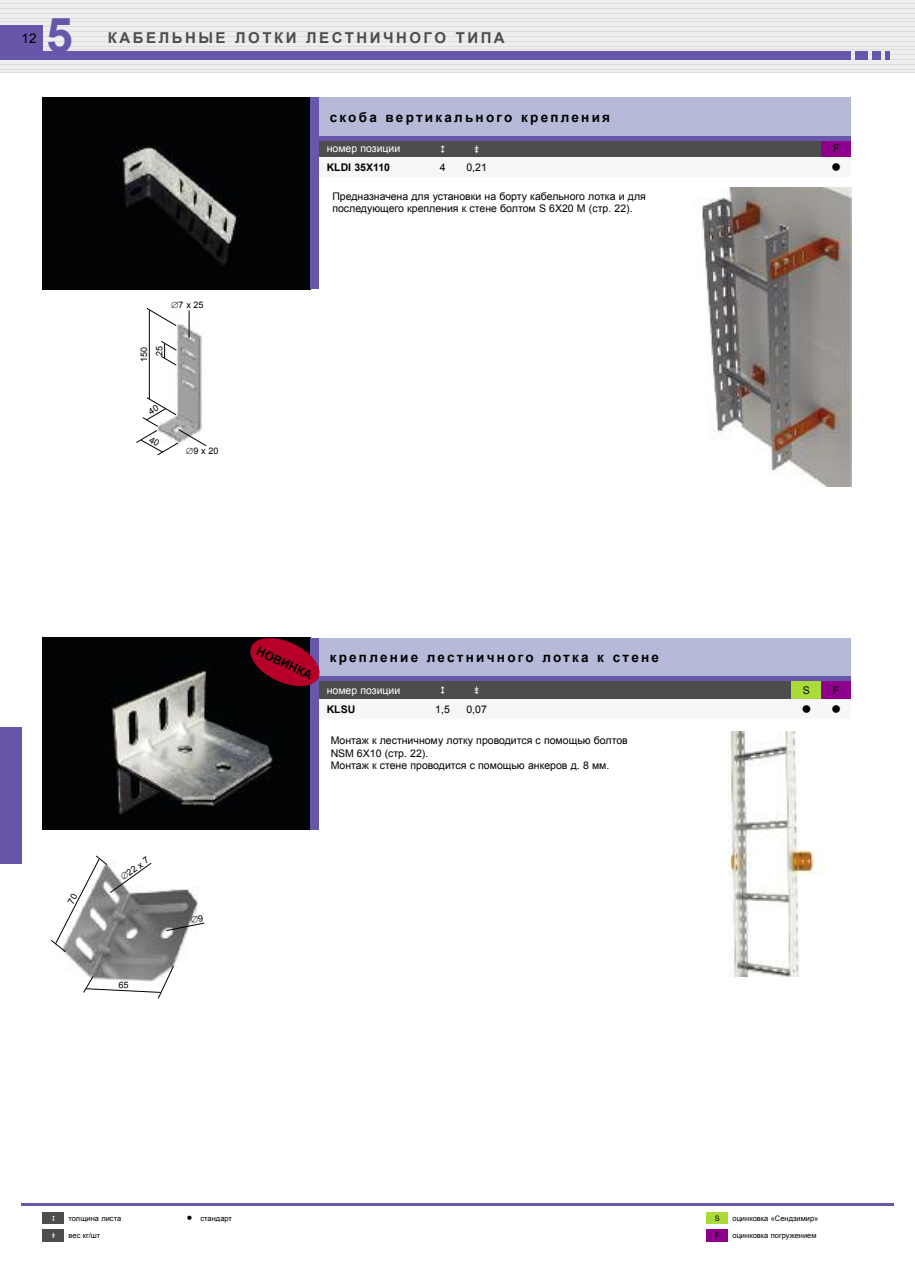
<style>
.page{position:relative;width:915px;height:1263px;background:#fff}
.page>*{position:absolute;margin:0;border:0;box-sizing:border-box;transform-origin:0 0}
.t1{font:700 48px "Arial";color:#6756aa}
.t2{font:700 15px "Arial";letter-spacing:.165em;color:#4d4d4d}
.t3{font:700 13.5px "Arial";letter-spacing:.165em;color:#000}
.t4{font:13.5px "Arial";color:#000}
.t5{font:700 12px "Arial";color:#000}
.t6{font:10.5px/12.6px "Arial";color:#000}
.t7{font:10.5px "Arial";color:#fff}
.t8{font:700 10.5px "Arial";color:#000}
.t9{font:9px "Arial";color:#000}
.t10{font:7.5px "Arial";color:#000}
</style>
<div class="page">
<hr style="left:21px;top:1203px;width:872px;height:2px;background:#6756aa">
<div style="left:0;top:727px;width:21px;height:136px;background:#6756aa"></div>
<div style="left:0;top:0;width:914px;height:72px;background:linear-gradient(to right,#e6e7e8,#e6e6e8)"></div>
<hr style="left:0;top:0;width:914px;height:1px;background:#eeeeef">
<hr style="left:0;top:1px;width:914px;height:2px;background:#eeeeef">
<hr style="left:0;top:4px;width:914px;height:1px;background:#eeeeef">
<hr style="left:0;top:7px;width:914px;height:1px;background:#eeeeef">
<hr style="left:0;top:9px;width:914px;height:1px;background:#eeeeef">
<hr style="left:0;top:12px;width:914px;height:1px;background:#eeeeef">
<hr style="left:0;top:14px;width:914px;height:2px;background:#eeeeef">
<hr style="left:0;top:17px;width:914px;height:1px;background:#eeeeef">
<hr style="left:0;top:19px;width:914px;height:2px;background:#eeeeef">
<hr style="left:0;top:22px;width:914px;height:1px;background:#eeeeef">
<hr style="left:0;top:24px;width:914px;height:2px;background:#eeeeef">
<hr style="left:0;top:27px;width:914px;height:1px;background:#eeeeef">
<hr style="left:0;top:30px;width:914px;height:1px;background:#eeeeef">
<hr style="left:0;top:32px;width:914px;height:1px;background:#eeeeef">
<hr style="left:0;top:35px;width:914px;height:1px;background:#eeeeef">
<hr style="left:0;top:37px;width:914px;height:1px;background:#eeeeef">
<hr style="left:0;top:40px;width:914px;height:1px;background:#eeeeef">
<hr style="left:0;top:42px;width:914px;height:2px;background:#eeeeef">
<hr style="left:0;top:45px;width:914px;height:1px;background:#eeeeef">
<hr style="left:0;top:47px;width:914px;height:2px;background:#eeeeef">
<hr style="left:0;top:50px;width:914px;height:1px;background:#eeeeef">
<hr style="left:0;top:53px;width:914px;height:1px;background:#eeeeef">
<hr style="left:0;top:55px;width:914px;height:1px;background:#eeeeef">
<hr style="left:0;top:58px;width:914px;height:1px;background:#eeeeef">
<hr style="left:0;top:60px;width:914px;height:1px;background:#eeeeef">
<hr style="left:0;top:63px;width:914px;height:1px;background:#eeeeef">
<hr style="left:0;top:65px;width:914px;height:2px;background:#eeeeef">
<hr style="left:0;top:68px;width:914px;height:1px;background:#eeeeef">
<hr style="left:0;top:70px;width:914px;height:2px;background:#eeeeef">
<div style="left:38px;top:51px;width:812px;height:9px;background:#6756aa"></div>
<div style="left:855px;top:51px;width:12px;height:9px;background:#6756aa"></div>
<div style="left:872px;top:51px;width:8px;height:9px;background:#6756aa"></div>
<div style="left:884px;top:51px;width:5px;height:9px;background:#6756aa"></div>
<div style="left:0;top:26px;width:43px;height:34px;background:#6756aa"></div>
<div style="left:319px;top:140px;width:106px;height:17px;background:#4d4d4d"></div>
<div style="left:425px;top:140px;width:34px;height:17px;background:#4d4d4d"></div>
<div style="left:459px;top:140px;width:34px;height:17px;background:#4d4d4d"></div>
<div style="left:493px;top:140px;width:328px;height:17px;background:#4d4d4d"></div>
<div style="left:821px;top:140px;width:29px;height:17px;background:#8e008c"></div>
<div style="left:319px;top:157px;width:106px;height:19px;background:#f7f7f7"></div>
<div style="left:425px;top:157px;width:34px;height:19px;background:#f7f7f7"></div>
<div style="left:459px;top:157px;width:34px;height:19px;background:#f7f7f7"></div>
<div style="left:493px;top:157px;width:328px;height:19px;background:#f7f7f7"></div>
<div style="left:821px;top:157px;width:29px;height:19px;background:#f7f7f7"></div>
<img style="left:43px;top:98px;width:267px;height:191px">
<img style="left:148px;top:313px;width:54px;height:84px">
<div style="left:319px;top:98px;width:531px;height:38px;background:#b6bad9"></div>
<svg style="left:189px;top:310px;width:1px;height:28px"></svg>
<svg style="left:160px;top:341px;width:17px;height:25px"></svg>
<hr style="left:149px;top:310px;width:1px;height:89px;background:#000">
<hr style="left:319px;top:136px;width:531px;height:4px;background:#6756aa">
<div style="left:310px;top:98px;width:9px;height:191px;background:#6756aa"></div>
<img style="left:702px;top:187px;width:148px;height:300px">
<div style="left:43px;top:1212px;width:21px;height:12px;background:#4d4d4d"></div>
<div style="left:706px;top:1212px;width:21px;height:12px;background:#a9db39"></div>
<div style="left:43px;top:1229px;width:21px;height:13px;background:#4d4d4d"></div>
<div style="left:706px;top:1229px;width:21px;height:13px;background:#8e008c"></div>
<div style="left:319px;top:680px;width:106px;height:19px;background:#4d4d4d"></div>
<div style="left:425px;top:680px;width:34px;height:19px;background:#4d4d4d"></div>
<div style="left:459px;top:680px;width:34px;height:19px;background:#4d4d4d"></div>
<div style="left:493px;top:680px;width:298px;height:19px;background:#4d4d4d"></div>
<div style="left:791px;top:680px;width:30px;height:19px;background:#a9db39"></div>
<div style="left:821px;top:680px;width:29px;height:19px;background:#8e008c"></div>
<div style="left:319px;top:699px;width:106px;height:20px;background:#f7f7f7"></div>
<div style="left:425px;top:699px;width:34px;height:20px;background:#f7f7f7"></div>
<div style="left:459px;top:699px;width:34px;height:20px;background:#f7f7f7"></div>
<div style="left:493px;top:699px;width:298px;height:20px;background:#f7f7f7"></div>
<div style="left:791px;top:699px;width:30px;height:20px;background:#f7f7f7"></div>
<div style="left:821px;top:699px;width:29px;height:20px;background:#f7f7f7"></div>
<img style="left:43px;top:638px;width:267px;height:191px">
<div style="left:319px;top:638px;width:531px;height:38px;background:#b6bad9"></div>
<hr style="left:319px;top:676px;width:531px;height:4px;background:#6756aa">
<div style="left:310px;top:638px;width:9px;height:191px;background:#6756aa"></div>
<img style="left:728px;top:731px;width:96px;height:246px">
<svg style="left:247px;top:637px;width:76px;height:52px;background:#7b0f2e"></svg>
<img style="left:63px;top:889px;width:135px;height:83px">
<svg style="left:146px;top:308px;width:32px;height:18px"></svg>
<svg style="left:136px;top:397px;width:71px;height:59px"></svg>
<svg style="left:166px;top:915px;width:39px;height:16px"></svg>
<svg style="left:83px;top:965px;width:91px;height:34px"></svg>
<svg style="left:51px;top:855px;width:101px;height:97px"></svg>
<p class="t4" style="left:22px;top:31px;width:17px">12</p>
<h1 class="t1" style="left:46px;top:9px;width:28px">5</h1>
<h2 class="t2" style="left:108px;top:30px;width:398px">КАБЕЛЬНЫЕ ЛОТКИ ЛЕСТНИЧНОГО ТИПА</h2>
<p class="t3" style="left:329px;top:109px;width:282px">скоба вертикального крепления</p>
<p class="t7" style="left:326px;top:143px;width:75px">номер позиции</p>
<p class="t6" style="left:832px;top:143px;width:8px">F</p>
<p class="t8" style="left:326px;top:161px;width:65px">KLDI 35X110</p>
<p class="t6" style="left:439px;top:161px;width:7px">4</p>
<p class="t6" style="left:466px;top:161px;width:22px">0,21</p>
<p class="t9" style="left:139px;top:362px;width:17px;rotate:-90deg">150</p>
<p class="t9" style="left:154px;top:356px;width:12px;rotate:-90deg">25</p>
<p class="t9" style="left:178px;top:300px;width:27px">7x25</p>
<p class="t9" style="left:193px;top:446px;width:27px">9x20</p>
<p class="t6" style="left:332px;top:190px;width:315px">Предназначена для установки на борту кабельного лотка и для последующего крепления к стене болтом S 6X20 M (стр. 22).</p>
<p class="t9" style="left:125px;top:869px;width:27px;rotate:-36deg">22x7</p>
<p class="t5" style="left:260px;top:644px;width:61px;rotate:25deg">НОВИНКА</p>
<p class="t3" style="left:329px;top:649px;width:331px">крепление лестничного лотка к стене</p>
<p class="t7" style="left:326px;top:684px;width:75px">номер позиции</p>
<p class="t6" style="left:802px;top:684px;width:9px">S</p>
<p class="t6" style="left:832px;top:684px;width:8px">F</p>
<p class="t8" style="left:326px;top:703px;width:30px">KLSU</p>
<p class="t6" style="left:435px;top:703px;width:16px">1,5</p>
<p class="t6" style="left:466px;top:703px;width:22px">0,07</p>
<p class="t6" style="left:330px;top:734px;width:298px">Монтаж к лестничному лотку проводится с помощью болтов<br>NSM 6X10 (стр. 22).<br>Монтаж к стене проводится с помощью анкеров д. 8 мм.</p>
<p class="t10" style="left:69px;top:1214px;width:54px">толщина листа</p>
<p class="t10" style="left:200px;top:1214px;width:33px">стандарт</p>
<p class="t10" style="left:714px;top:1214px;width:7px">S</p>
<p class="t10" style="left:732px;top:1214px;width:87px">оцинковка «Сендзимир»</p>
<p class="t10" style="left:69px;top:1231px;width:33px">вес кг/шт</p>
<p class="t10" style="left:714px;top:1231px;width:6px">F</p>
<p class="t10" style="left:732px;top:1231px;width:85px">оцинковка погружением</p>
</div>
